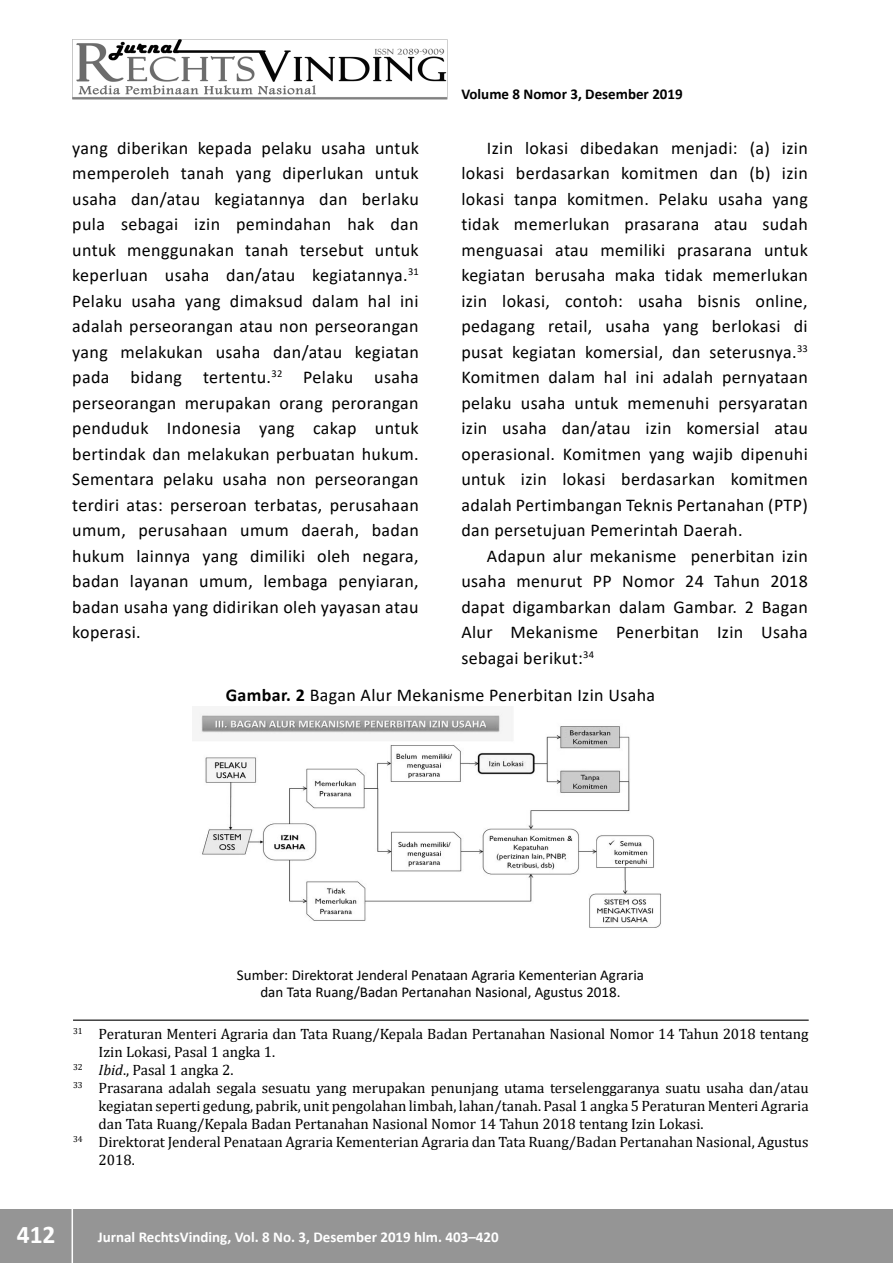
<style>
.page{position:relative;width:893px;height:1263px;background:#fff}
.page>*{position:absolute;margin:0;border:0;box-sizing:border-box;transform-origin:0 0}
.t1{font:700 25.5px "Calibri";color:#fff}
.t2{font:18px/25.5px "Calibri";letter-spacing:.02em;color:#000;text-align:justify}
.t3{font:15px "Cambria";color:#000}
.t4{font:15px/16.5px "Calibri";color:#000;text-align:center}
.t5{font:700 15px "Calibri";color:#fff}
.t6{font:700 15px "Calibri";color:#000}
.s1{font-weight:700}
.s2{font-style:italic}
</style>
<div class="page">
<div style="left:0;top:1209px;width:893px;height:54px;background:#959595"></div>
<hr style="left:72px;top:1206px;width:1px;height:57px;background:#fff">
<img style="left:72px;top:39px;width:375px;height:60px">
<hr style="left:73px;top:1019px;width:736px;height:2px;background:#000">
<img style="left:193px;top:706px;width:468px;height:222px">
<p class="t6" style="left:461px;top:88px;width:223px">Volume 8 Nomor 3, Desember 2019</p>
<p class="t2" style="left:72px;top:137px;width:348px">yang diberikan kepada pelaku usaha untuk memperoleh tanah yang diperlukan untuk usaha dan/atau kegiatannya dan berlaku pula sebagai izin pemindahan hak dan untuk menggunakan tanah tersebut untuk keperluan usaha dan/atau kegiatannya.<sup>31<br></sup>Pelaku usaha yang dimaksud dalam hal ini adalah perseorangan atau non perseorangan yang melakukan usaha dan/atau kegiatan pada bidang tertentu.<sup>32</sup> Pelaku usaha perseorangan merupakan orang perorangan penduduk Indonesia yang cakap untuk bertindak dan melakukan perbuatan hukum.<br>Sementara pelaku usaha non perseorangan terdiri atas: perseroan terbatas, perusahaan umum, perusahaan umum daerah, badan hukum lainnya yang dimiliki oleh negara, badan layanan umum, lembaga penyiaran, badan usaha yang didirikan oleh yayasan atau koperasi.</p>
<p class="t2" style="left:461px;top:137px;width:348px;text-indent:26px">Izin lokasi dibedakan menjadi: (a) izin lokasi berdasarkan komitmen dan (b) izin lokasi tanpa komitmen. Pelaku usaha yang tidak memerlukan prasarana atau sudah menguasai atau memiliki prasarana untuk kegiatan berusaha maka tidak memerlukan izin lokasi, contoh: usaha bisnis online, pedagang retail, usaha yang berlokasi di pusat kegiatan komersial, dan seterusnya.<sup>33<br></sup>Komitmen dalam hal ini adalah pernyataan pelaku usaha untuk memenuhi persyaratan izin usaha dan/atau izin komersial atau operasional. Komitmen yang wajib dipenuhi untuk izin lokasi berdasarkan komitmen adalah Pertimbangan Teknis Pertanahan (PTP) dan persetujuan Pemerintah Daerah.</p>
<p class="t2" style="left:461px;top:545px;width:348px;text-indent:26px">Adapun alur mekanisme penerbitan izin usaha menurut PP Nomor 24 Tahun 2018 dapat digambarkan dalam Gambar. 2 Bagan Alur Mekanisme Penerbitan Izin Usaha sebagai berikut:<sup>34</sup></p>
<p class="t2" style="left:226px;top:684px;width:431px"><span class="s1">Gambar. 2</span> Bagan Alur Mekanisme Penerbitan Izin Usaha</p>
<p class="t4" style="left:237px;top:968px;width:408px">Sumber: Direktorat Jenderal Penataan Agraria Kementerian Agraria dan Tata Ruang/Badan Pertanahan Nasional, Agustus 2018.</p>
<p class="t3" style="left:73px;top:1024px;width:737px"><sup>31</sup> Peraturan Menteri Agraria dan Tata Ruang/Kepala Badan Pertanahan Nasional Nomor 14 Tahun 2018 tentang</p>
<p class="t3" style="left:99px;top:1042px;width:178px">Izin Lokasi, Pasal 1 angka 1.</p>
<p class="t3" style="left:73px;top:1060px;width:162px"><sup>32</sup> <span class="s2">Ibid</span>., Pasal 1 angka 2.</p>
<p class="t3" style="left:73px;top:1078px;width:737px"><sup>33</sup> Prasarana adalah segala sesuatu yang merupakan penunjang utama terselenggaranya suatu usaha dan/atau</p>
<p class="t3" style="left:99px;top:1096px;width:712px">kegiatan seperti gedung, pabrik, unit pengolahan limbah, lahan/tanah. Pasal 1 angka 5 Peraturan Menteri Agraria</p>
<p class="t3" style="left:99px;top:1114px;width:607px">dan Tata Ruang/Kepala Badan Pertanahan Nasional Nomor 14 Tahun 2018 tentang Izin Lokasi.</p>
<p class="t3" style="left:73px;top:1132px;width:737px"><sup>34</sup> Direktorat Jenderal Penataan Agraria Kementerian Agraria dan Tata Ruang/Badan Pertanahan Nasional, Agustus</p>
<p class="t3" style="left:99px;top:1150px;width:38px">2018.</p>
<h1 class="t1" style="left:17px;top:1224px;width:40px">412</h1>
<p class="t5" style="left:98px;top:1231px;width:402px">Jurnal RechtsVinding, Vol. 8 No. 3, Desember 2019 hlm. 403–420</p>
</div>
